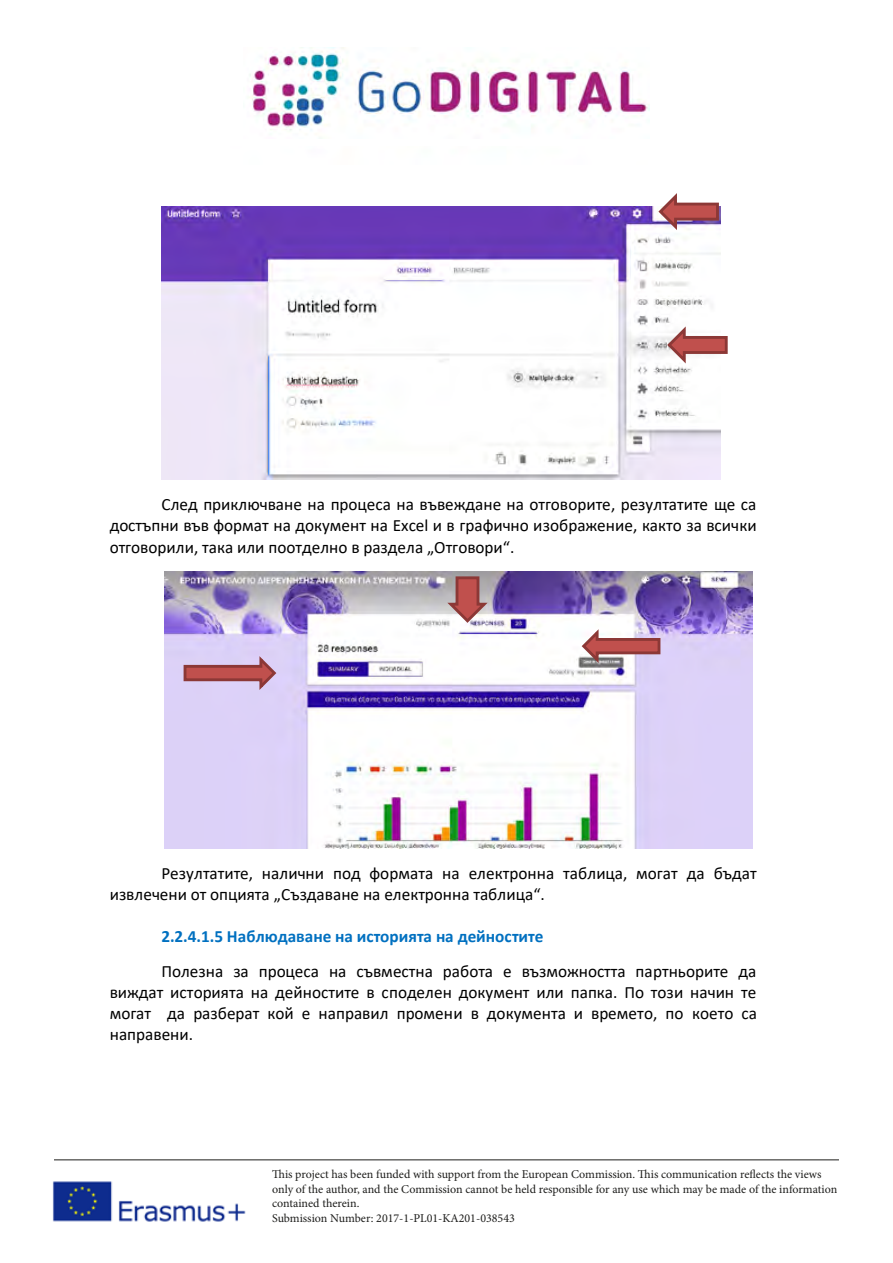
<style>
.page{position:relative;width:893px;height:1263px;background:#fff}
.page>*{position:absolute;margin:0;border:0;box-sizing:border-box;transform-origin:0 0}
.t1{font:17.25px/21px "Calibri";color:#000;text-align:justify}
.t2{font:700 17.25px "Calibri";color:#0070c0}
.t3{font:12px/14.4px "Minion Pro";color:#1d1d1b}
.t4{font:italic 11.4px/13px "Arial";color:#000}
</style>
<div class="page">
<img style="left:249px;top:48px;width:401px;height:83px">
<img style="left:52px;top:1181px;width:194px;height:41px">
<hr style="left:54px;top:1159px;width:785px;height:1px;background:#1d1d1b">
<img style="left:161px;top:206px;width:559px;height:274px">
<img style="left:165px;top:571px;width:588px;height:277px">
<svg style="left:665px;top:326px;width:63px;height:41px"></svg>
<svg style="left:656px;top:193px;width:64px;height:41px"></svg>
<svg style="left:182px;top:653px;width:96px;height:40px;background:#c899af"></svg>
<svg style="left:447px;top:575px;width:44px;height:50px;background:#bc8b8b"></svg>
<svg style="left:580px;top:626px;width:82px;height:40px"></svg>
<p class="t1" style="left:110px;top:494px;width:648px;text-indent:52px">След приключване на процеса на въвеждане на отговорите, резултатите ще са достъпни във формат на документ на Excel и в графично изображение, както за всички отговорили, така или поотделно в раздела „Отговори“.</p>
<p class="t1" style="left:110px;top:863px;width:648px;text-indent:52px">Резултатите, налични под формата на електронна таблица, могат да бъдат извлечени от опцията „Създаване на електронна таблица“.</p>
<p class="t2" style="left:161px;top:924px;width:383px">2.2.4.1.5 Наблюдаване на историята на дейностите</p>
<p class="t1" style="left:110px;top:960px;width:649px;text-indent:52px">Полезна за процеса на съвместна работа е възможността партньорите да виждат историята на дейностите в споделен документ или папка. По този начин те могат да разберат кой е направил промени в документа и времето, по което са направени.</p>
<p class="t4" style="left:318px;top:1167px;width:455px">The European Commission support for the production of this publication does not constitute an endorsement of the contents which reflects the views only of the authors,</p>
<p class="t4" style="left:318px;top:1207px;width:152px">information contained therein.</p>
<p class="t3" style="left:272px;top:1167px;width:567px">This project has been funded with support from the European Commission. This communication reflects the views only of the author, and the Commission cannot be held responsible for any use which may be made of the information contained therein.<br>Submission Number: 2017-1-PL01-KA201-038543</p>
</div>
